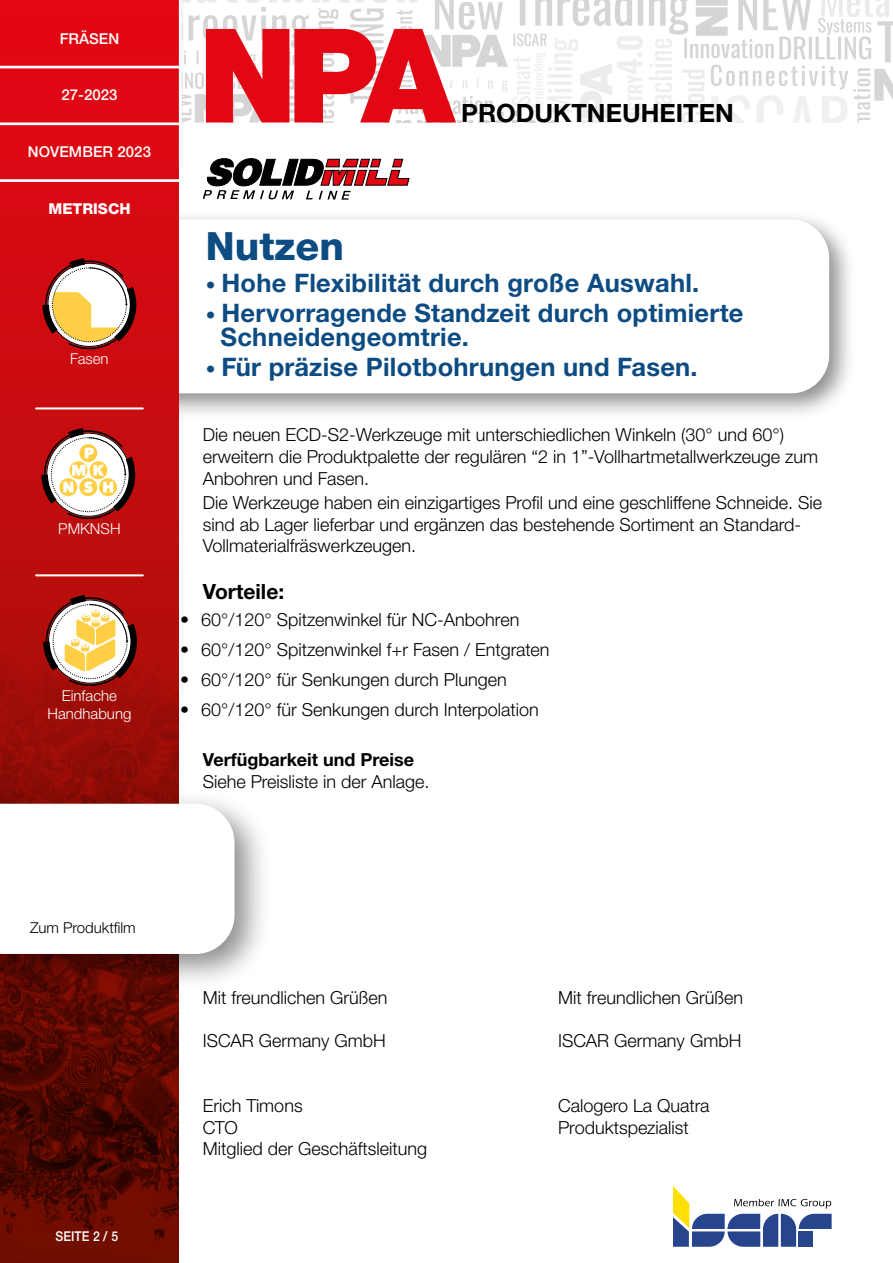
<style>
.page{position:relative;width:893px;height:1263px;background:#fff}
.page>*{position:absolute;margin:0;border:0;box-sizing:border-box;transform-origin:0 0}
.t1{font:800 39px "Helvetica Neue LT Std";color:#0d4c82}
.t2{font:700 25.5px/24px "Helvetica Neue LTW1 G";letter-spacing:.01em;color:#0d4c82}
.t3{font:700 25.2px "Helvetica Neue LTW1 G";color:#000}
.t4{font:700 21px "Helvetica Neue LTW1 G";color:#000}
.t5{font:300 18px/21.6px "Helvetica Neue LTW1 G";color:#000}
.t6{font:700 18px "Helvetica Neue LTW1 G";color:#000}
.t7{font:300 15px/18px "Helvetica Neue LTW1 G";color:#fff;text-align:center}
.t8{font:500 15px "Helvetica Neue LTW1 G";color:#fff}
.t9{font:300 15px "Helvetica Neue LTW1 G";color:#000}
.t10{font:800 15px "Helvetica Neue LTW1 G";color:#fff}
.t11{font:500 13.5px "Helvetica Neue LTW1 G";letter-spacing:.01em;color:#fff;scale:.9 1}
.s1{font-family:"Helvetica Neue LT Std";font-weight:500;font-size:19.5px}
</style>
<div class="page">
<div style="left:0;top:209px;width:856px;height:211px;background:#000;opacity:.45"></div>
<div style="left:0;top:220px;width:829px;height:173px;background:#fff;border-radius:38px"></div>
<svg style="left:0;top:0;width:179px;height:606px;background:#d10a11"></svg>
<img style="left:0;top:606px;width:179px;height:657px">
<svg style="left:673px;top:1186px;width:159px;height:61px"></svg>
<svg style="left:182px;top:0;width:711px;height:122px"></svg>
<hr style="left:0;top:66px;width:179px;height:2px;background:#fff">
<hr style="left:0;top:122px;width:179px;height:3px;background:#fff">
<hr style="left:0;top:179px;width:179px;height:3px;background:#fff">
<svg style="left:203px;top:158px;width:207px;height:42px"></svg>
<hr style="left:36px;top:574px;width:107px;height:2px;background:#fff">
<hr style="left:36px;top:407px;width:107px;height:2px;background:#fff">
<svg style="left:42px;top:594px;width:96px;height:93px"></svg>
<svg style="left:41px;top:427px;width:95px;height:93px"></svg>
<svg style="left:42px;top:257px;width:95px;height:93px"></svg>
<div style="left:0;top:789px;width:272px;height:202px;background:#000;opacity:.45"></div>
<svg style="left:0;top:804px;width:235px;height:150px"></svg>
<p class="t8" style="left:60px;top:29px;width:61px">FRÄSEN</p>
<p class="t8" style="left:62px;top:86px;width:57px">27-2023</p>
<p class="t8" style="left:28px;top:143px;width:125px">NOVEMBER 2023</p>
<p class="t10" style="left:48px;top:200px;width:84px">METRISCH</p>
<p class="t7" style="left:70px;top:350px;width:40px">Fasen</p>
<p class="t7" style="left:58px;top:520px;width:64px">PMKNSH</p>
<p class="t7" style="left:47px;top:686px;width:85px">Einfache<br>Handhabung</p>
<h1 class="t1" style="left:206px;top:223px;width:139px">Nutzen</h1>
<h3 class="t3" style="left:461px;top:98px;width:274px">PRODUKTNEUHEITEN</h3>
<h2 class="t2" style="left:206px;top:271px;width:495px"><span class="s1">•</span> Hohe Flexibilität durch große Auswahl.</h2>
<h2 class="t2" style="left:221px;top:301px;width:524px;text-indent:-15px"><span class="s1">•</span> Hervorragende Standzeit durch optimierte<br>Schneidengeomtrie.</h2>
<h2 class="t2" style="left:206px;top:355px;width:493px"><span class="s1">•</span> Für präzise Pilotbohrungen und Fasen.</h2>
<p class="t5" style="left:203px;top:424px;width:617px">Die neuen ECD-S2-Werkzeuge mit unterschiedlichen Winkeln (30° und 60°) erweitern die Produktpalette der regulären “2 in 1”-Vollhartmetallwerkzeuge zum<br>Anbohren und Fasen.</p>
<p class="t5" style="left:203px;top:492px;width:621px">Die Werkzeuge haben ein einzigartiges Profil und eine geschliffene Schneide. Sie sind ab Lager lieferbar und ergänzen das bestehende Sortiment an Standard-<br>Vollmaterialfräswerkzeugen.</p>
<p class="t4" style="left:203px;top:579px;width:83px">Vorteile:</p>
<p class="t5" style="left:180px;top:609px;width:341px">• 60°/120° Spitzenwinkel für NC-Anbohren</p>
<p class="t5" style="left:180px;top:639px;width:371px">• 60°/120° Spitzenwinkel f+r Fasen / Entgraten</p>
<p class="t5" style="left:180px;top:669px;width:328px">• 60°/120° für Senkungen durch Plungen</p>
<p class="t5" style="left:180px;top:699px;width:360px">• 60°/120° für Senkungen durch Interpolation</p>
<p class="t6" style="left:203px;top:749px;width:213px">Verfügbarkeit und Preise</p>
<p class="t5" style="left:203px;top:771px;width:228px">Siehe Preisliste in der Anlage.</p>
<p class="t9" style="left:30px;top:919px;width:107px">Zum Produktfilm</p>
<p class="t11" style="left:55px;top:1228px;width:71px">SEITE 2 / 5</p>
<p class="t5" style="left:203px;top:987px;width:186px">Mit freundlichen Grüßen</p>
<p class="t5" style="left:558px;top:987px;width:186px">Mit freundlichen Grüßen</p>
<p class="t5" style="left:203px;top:1030px;width:185px">ISCAR Germany GmbH</p>
<p class="t5" style="left:558px;top:1030px;width:185px">ISCAR Germany GmbH</p>
<p class="t5" style="left:203px;top:1095px;width:101px">Erich Timons</p>
<p class="t5" style="left:558px;top:1095px;width:153px">Calogero La Quatra</p>
<p class="t5" style="left:203px;top:1116px;width:36px">CTO</p>
<p class="t5" style="left:558px;top:1116px;width:132px">Produktspezialist</p>
<p class="t5" style="left:203px;top:1138px;width:226px">Mitglied der Geschäftsleitung</p>
</div>
